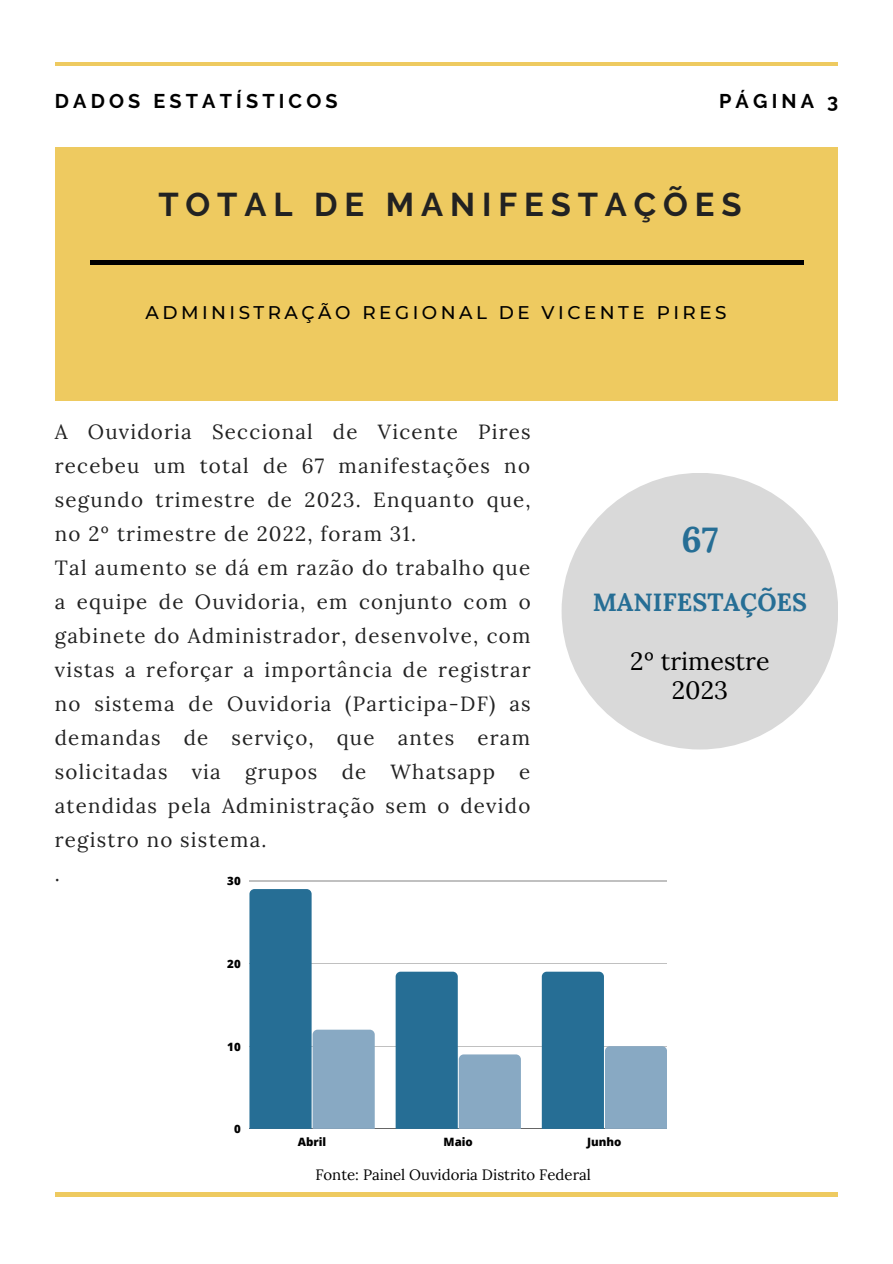
<style>
.page{position:relative;width:893px;height:1264px;background:#fff}
.page>*{position:absolute;margin:0;border:0;box-sizing:border-box;transform-origin:0 0}
.t1{font:700 35.4px "Lora";color:#266e95}
.t2{font:700 32.85px "Raleway";letter-spacing:.21em;color:#222}
.t3{font:24.9px "Lora";color:#000}
.t4{font:700 24.9px "Lora";color:#266e95}
.t5{font:20.55px/34px "Lora";letter-spacing:.06em;color:#222;text-align:justify}
.t6{font:700 19.8px "Raleway";letter-spacing:.21em;color:#000}
.t7{font:500 18.3px "Montserrat";letter-spacing:.19em;color:#000}
.t8{font:15px "Lora";color:#000}
.t9{font:800 11.4px "Open Sans";color:#000}
</style>
<div class="page">
<hr style="left:55px;top:62px;width:782px;height:4px;background:#eeca60">
<div style="left:55px;top:147px;width:782px;height:253px;background:#eeca60"></div>
<hr style="left:91px;top:261px;width:712px;height:3px;background:#000">
<hr style="left:55px;top:1192px;width:782px;height:4px;background:#eeca60">
<div style="left:561px;top:473px;width:277px;height:276px;background:#d9d9d9;border-radius:50%"></div>
<hr style="left:249px;top:880px;width:418px;height:1px;background:#000">
<hr style="left:249px;top:963px;width:418px;height:1px;background:#000">
<hr style="left:249px;top:1046px;width:418px;height:1px;background:#000">
<hr style="left:249px;top:1128px;width:418px;height:1px;background:#000">
<svg style="left:249px;top:889px;width:126px;height:239px"></svg>
<svg style="left:395px;top:971px;width:126px;height:157px"></svg>
<svg style="left:541px;top:971px;width:126px;height:157px"></svg>
<p class="t6" style="left:55px;top:89px;width:284px">DADOS ESTATÍSTICOS</p>
<p class="t6" style="left:719px;top:89px;width:121px">PÁGINA 3</p>
<p class="t2" style="left:158px;top:185px;width:584px">TOTAL DE MANIFESTAÇÕES</p>
<p class="t7" style="left:145px;top:301px;width:582px">ADMINISTRAÇÃO REGIONAL DE VICENTE PIRES</p>
<p class="t5" style="left:55px;top:414px;width:477px">A Ouvidoria Seccional de Vicente Pires recebeu um total de 67 manifestações no segundo trimestre de 2023. Enquanto que, no 2º trimestre de 2022, foram 31.</p>
<p class="t5" style="left:55px;top:550px;width:477px">Tal aumento se dá em razão do trabalho que a equipe de Ouvidoria, em conjunto com o gabinete do Administrador, desenvolve, com vistas a reforçar a importância de registrar no sistema de Ouvidoria (Participa-DF) as demandas de serviço, que antes eram solicitadas via grupos de Whatsapp e atendidas pela Administração sem o devido registro no sistema.</p>
<p class="t5" style="left:55px;top:856px;width:7px">.</p>
<p class="t9" style="left:227px;top:873px;width:15px">30</p>
<p class="t9" style="left:227px;top:955px;width:15px">20</p>
<p class="t9" style="left:227px;top:1038px;width:15px">10</p>
<p class="t9" style="left:234px;top:1121px;width:8px">0</p>
<p class="t1" style="left:681px;top:516px;width:38px">67</p>
<p class="t4" style="left:592px;top:586px;width:216px">MANIFESTAÇÕES</p>
<p class="t3" style="left:630px;top:644px;width:141px">2º trimestre</p>
<p class="t3" style="left:671px;top:674px;width:58px">2023</p>
<p class="t9" style="left:298px;top:1133px;width:30px">Abril</p>
<p class="t9" style="left:443px;top:1133px;width:31px">Maio</p>
<p class="t9" style="left:587px;top:1133px;width:36px">Junho</p>
<p class="t8" style="left:315px;top:1164px;width:277px">Fonte: Painel Ouvidoria Distrito Federal</p>
</div>
